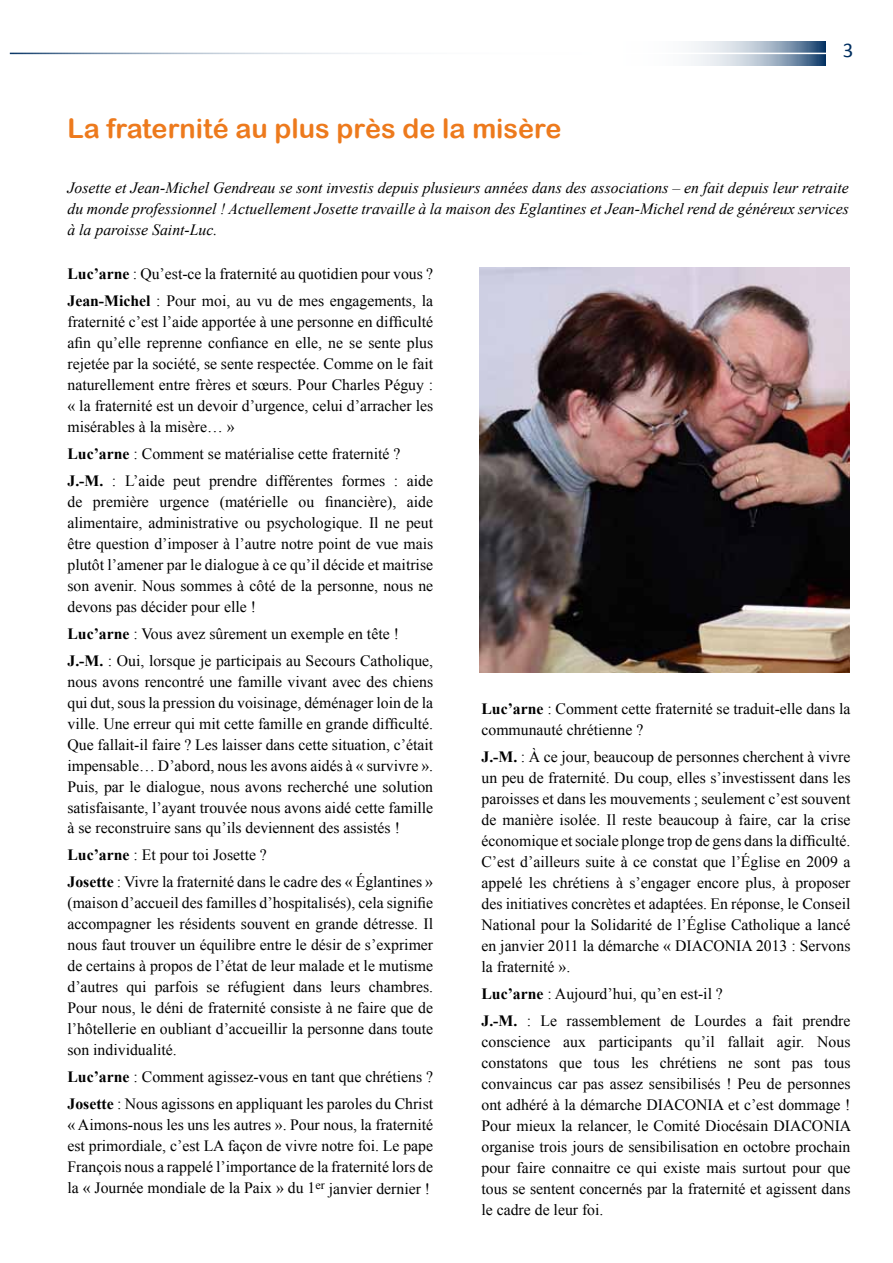
<style>
.page{position:relative;width:893px;height:1263px;background:#fff}
.page>*{position:absolute;margin:0;border:0;box-sizing:border-box;transform-origin:0 0}
.t1{font:27px "Arial Rounded MT Bold";color:#ed7a1d}
.t2{font:21px "Calibri";color:#002f60}
.t3{font:15.75px/21px "Times New Roman";color:#000}
.t4{font:italic 15.75px/21px "Times New Roman";color:#000;text-align:justify}
.s1{font-weight:700}
</style>
<div class="page">
<svg style="left:691px;top:42px;width:135px;height:23px;background:#a8b8c9"></svg>
<hr style="left:10px;top:53px;width:819px;height:1px;background:#fff">
<img style="left:480px;top:268px;width:370px;height:404px">
<h1 class="t1" style="left:67px;top:113px;width:495px">La fraternité au plus près de la misère</h1>
<h2 class="t2" style="left:843px;top:37px;width:12px">3</h2>
<p class="t4" style="left:67px;top:177px;width:783px">Josette et Jean-Michel Gendreau se sont investis depuis plusieurs années dans des associations – en fait depuis leur retraite du monde professionnel ! Actuellement Josette travaille à la maison des Eglantines et Jean-Michel rend de généreux services à la paroisse Saint-Luc.</p>
<p class="t3" style="left:67px;top:260px;width:367px;line-height:27px"><span class="s1">Luc’arne</span> : Qu’est-ce la fraternité au quotidien pour vous ?<br><span class="s1">Jean-Michel</span> : Pour moi, au vu de mes engagements, la</p>
<p class="t3" style="left:67px;top:310px;width:367px;text-align:justify">fraternité c’est l’aide apportée à une personne en difficulté afin qu’elle reprenne confiance en elle, ne se sente plus rejetée par la société, se sente respectée. Comme on le fait naturellement entre frères et sœurs. Pour Charles Péguy : « la fraternité est un devoir d’urgence, celui d’arracher les misérables à la misère… »</p>
<p class="t3" style="left:67px;top:439px;width:367px;line-height:27px"><span class="s1">Luc’arne</span> : Comment se matérialise cette fraternité ?<br><span class="s1">J.-M.</span> : L’aide peut prendre différentes formes : aide</p>
<p class="t3" style="left:67px;top:490px;width:367px;text-align:justify">de première urgence (matérielle ou financière), aide alimentaire, administrative ou psychologique. Il ne peut être question d’imposer à l’autre notre point de vue mais plutôt l’amener par le dialogue à ce qu’il décide et maitrise son avenir. Nous sommes à côté de la personne, nous ne devons pas décider pour elle !</p>
<p class="t3" style="left:67px;top:619px;width:367px;line-height:27px"><span class="s1">Luc’arne</span> : Vous avez sûrement un exemple en tête !<br><span class="s1">J.-M.</span> : Oui, lorsque je participais au Secours Catholique,</p>
<p class="t3" style="left:67px;top:670px;width:367px;text-align:justify">nous avons rencontré une famille vivant avec des chiens qui dut, sous la pression du voisinage, déménager loin de la ville. Une erreur qui mit cette famille en grande difficulté.<br>Que fallait-il faire ? Les laisser dans cette situation, c’était impensable… D’abord, nous les avons aidés à « survivre ».<br>Puis, par le dialogue, nous avons recherché une solution satisfaisante, l’ayant trouvée nous avons aidé cette famille à se reconstruire sans qu’ils deviennent des assistés !</p>
<p class="t3" style="left:67px;top:841px;width:367px;line-height:27px"><span class="s1">Luc’arne</span> : Et pour toi Josette ?<br><span class="s1">Josette</span> : Vivre la fraternité dans le cadre des « Églantines »</p>
<p class="t3" style="left:67px;top:892px;width:367px;text-align:justify">(maison d’accueil des familles d’hospitalisés), cela signifie accompagner les résidents souvent en grande détresse. Il nous faut trouver un équilibre entre le désir de s’exprimer de certains à propos de l’état de leur malade et le mutisme d’autres qui parfois se réfugient dans leurs chambres.<br>Pour nous, le déni de fraternité consiste à ne faire que de l’hôtellerie en oubliant d’accueillir la personne dans toute son individualité.</p>
<p class="t3" style="left:67px;top:1063px;width:367px;line-height:27px"><span class="s1">Luc’arne</span> : Comment agissez-vous en tant que chrétiens ?<br><span class="s1">Josette</span> : Nous agissons en appliquant les paroles du Christ</p>
<p class="t3" style="left:67px;top:1114px;width:367px;text-align:justify">« Aimons-nous les uns les autres ». Pour nous, la fraternité est primordiale, c’est LA façon de vivre notre foi. Le pape François nous a rappelé l’importance de la fraternité lors de la « Journée mondiale de la Paix » du 1<sup>er</sup> janvier dernier !</p>
<p class="t3" style="left:481px;top:698px;width:370px"><span class="s1">Luc’arne</span> : Comment cette fraternité se traduit-elle dans la communauté chrétienne ?</p>
<p class="t3" style="left:481px;top:746px;width:370px;text-align:justify"><span class="s1">J.-M.</span> : À ce jour, beaucoup de personnes cherchent à vivre un peu de fraternité. Du coup, elles s’investissent dans les paroisses et dans les mouvements ; seulement c’est souvent de manière isolée. Il reste beaucoup à faire, car la crise économique et sociale plonge trop de gens dans la difficulté.<br>C’est d’ailleurs suite à ce constat que l’Église en 2009 a appelé les chrétiens à s’engager encore plus, à proposer des initiatives concrètes et adaptées. En réponse, le Conseil National pour la Solidarité de l’Église Catholique a lancé en janvier 2011 la démarche « DIACONIA 2013 : Servons la fraternité ».</p>
<p class="t3" style="left:481px;top:980px;width:370px;line-height:27px"><span class="s1">Luc’arne</span> : Aujourd’hui, qu’en est-il ?<br><span class="s1">J.-M.</span> : Le rassemblement de Lourdes a fait prendre</p>
<p class="t3" style="left:481px;top:1031px;width:371px;text-align:justify">conscience aux participants qu’il fallait agir. Nous constatons que tous les chrétiens ne sont pas tous convaincus car pas assez sensibilisés ! Peu de personnes ont adhéré à la démarche DIACONIA et c’est dommage !<br>Pour mieux la relancer, le Comité Diocésain DIACONIA organise trois jours de sensibilisation en octobre prochain pour faire connaitre ce qui existe mais surtout pour que tous se sentent concernés par la fraternité et agissent dans le cadre de leur foi.</p>
</div>
